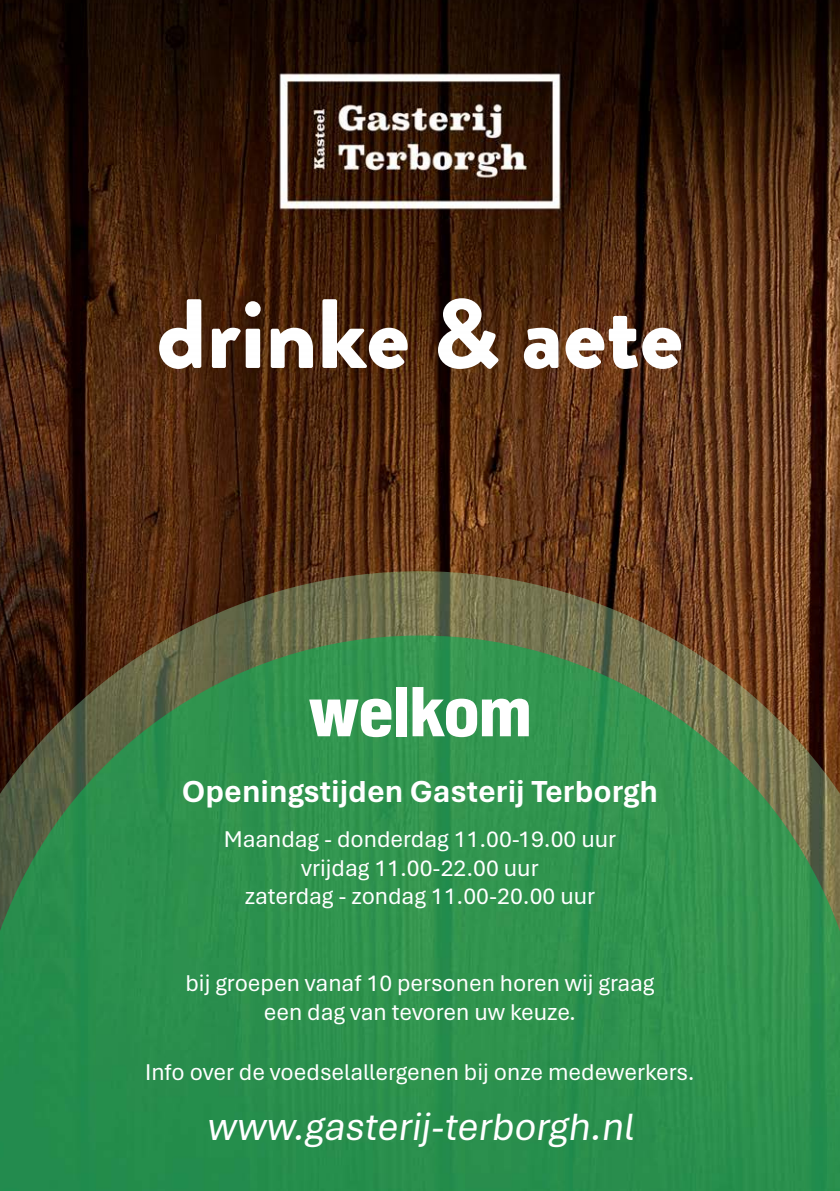
<style>
.page{position:relative;width:840px;height:1191px;background:#fff}
.page>*{position:absolute;margin:0;border:0;box-sizing:border-box;transform-origin:0 0}
.t1{font:800 68px "Shapiro W05 82 Super";color:#fff}
.t2{font:40px "Aptos";color:#fff}
.t3{font:700 32px "Aptos";color:#fff}
.t4{font:24px/28.8px "Aptos";color:#fff;text-align:center}
</style>
<div class="page">
<img style="left:0;top:0;width:839px;height:571px">
<img style="left:0;top:571px;width:839px;height:64px">
<img style="left:0;top:635px;width:839px;height:556px">
<h1 class="t1" style="left:308px;top:663px;width:224px">welkom</h1>
<h3 class="t3" style="left:182px;top:769px;width:477px">Openingstijden Gasterij Terborgh</h3>
<p class="t4" style="left:223px;top:823px;width:394px">Maandag - donderdag 11.00-19.00 uur vrijdag 11.00-22.00 uur<br>zaterdag - zondag 11.00-20.00 uur</p>
<p class="t4" style="left:185px;top:967px;width:470px">bij groepen vanaf 10 personen horen wij graag een dag van tevoren uw keuze.</p>
<p class="t4" style="left:145px;top:1056px;width:551px">Info over de voedselallergenen bij onze medewerkers.</p>
<h2 class="t2" style="left:206px;top:1099px;width:435px">www.gasterij -terborgh.nl</h2>
</div>
